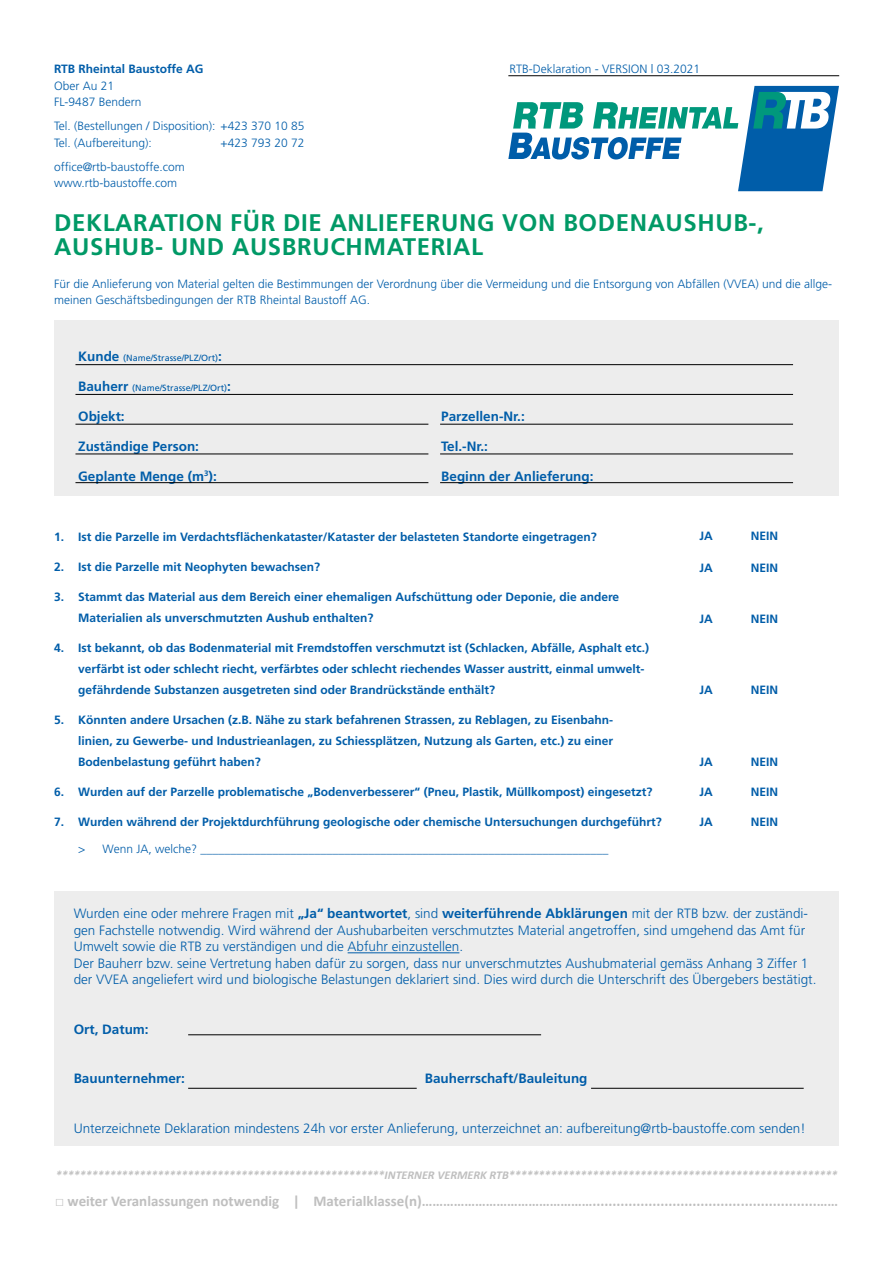
<style>
.page{position:relative;width:893px;height:1263px;background:#fff}
.page>*{position:absolute;margin:0;border:0;box-sizing:border-box;transform-origin:0 0}
.t1{font:700 24px/24px "Frutiger";letter-spacing:.025em;color:#096}
.t2{font:700 15px "Calibri";color:#bfbfbf}
.t3{font:300 13.5px/16.5px "Frutiger";color:#005da9}
.t4{font:700 13.5px "Frutiger";color:#005da9}
.t5{font:700 12px/21px "Frutiger";color:#005da9}
.t6{font:300 12px/16.5px "Frutiger";color:#005da9}
.t7{font:italic 700 12px "Calibri";color:#bfbfbf}
.t8{font:9px "Frutiger";color:#005da9}
.s1{font-weight:700;font-size:13.5px}
.s2{font-weight:700}
</style>
<div class="page">
<div style="left:54px;top:320px;width:785px;height:175px;background:#ededed"></div>
<svg style="left:508px;top:86px;width:331px;height:105px"></svg>
<div style="left:54px;top:891px;width:785px;height:255px;background:#ededed"></div>
<hr style="left:348px;top:952px;width:111px;height:1px;background:#005da9">
<hr style="left:75px;top:364px;width:718px;height:1px;background:#000">
<hr style="left:75px;top:394px;width:718px;height:1px;background:#000">
<hr style="left:75px;top:424px;width:353px;height:1px;background:#000">
<hr style="left:75px;top:454px;width:353px;height:1px;background:#000">
<hr style="left:440px;top:424px;width:353px;height:1px;background:#000">
<hr style="left:440px;top:454px;width:353px;height:1px;background:#000">
<hr style="left:188px;top:1034px;width:353px;height:1px;background:#000">
<hr style="left:188px;top:1088px;width:229px;height:1px;background:#000">
<hr style="left:591px;top:1088px;width:213px;height:1px;background:#000">
<hr style="left:75px;top:482px;width:353px;height:1px;background:#000">
<hr style="left:440px;top:482px;width:353px;height:1px;background:#000">
<hr style="left:508px;top:75px;width:331px;height:1px;background:#000">
<p class="t5" style="left:54px;top:58px;width:151px">RTB Rheintal Baustoffe AG</p>
<p class="t6" style="left:54px;top:77px;width:89px">Ober Au 21<br>FL-9487 Bendern</p>
<p class="t6" style="left:54px;top:118px;width:252px">Tel. (Bestellungen / Disposition): +423 370 10 85<br>Tel. (Aufbereitung):</p>
<p class="t6" style="left:220px;top:134px;width:85px">+423 793 20 72</p>
<p class="t6" style="left:509px;top:61px;width:192px">RTB-Deklaration - VERSION | 03.2021</p>
<p class="t6" style="left:54px;top:158px;width:132px">office@rtb-baustoffe.com www.rtb-baustoffe.com</p>
<h1 class="t1" style="left:54px;top:210px;width:711px">DEKLARATION FÜR DIE ANLIEFERUNG VON BODENAUSHUB-,<br>AUSHUB- UND AUSBRUCHMATERIAL</h1>
<p class="t6" style="left:54px;top:275px;width:779px">Für die Anlieferung von Material gelten die Bestimmungen der Verordnung über die Vermeidung und die Entsorgung von Abfällen (VVEA) und die allge&shy;meinen Geschäftsbedingungen der RTB Rheintal Baustoff AG.</p>
<p class="t8" style="left:78px;top:352px;width:145px"><span class="s1">Kunde</span> (Name/Strasse/PLZ/Ort)<span class="s1">:</span></p>
<p class="t8" style="left:78px;top:382px;width:154px"><span class="s1">Bauherr</span> (Name/Strasse/PLZ/Ort)<span class="s1">:</span></p>
<p class="t4" style="left:78px;top:408px;width:48px">Objekt:</p>
<p class="t4" style="left:441px;top:408px;width:85px">Parzellen-Nr.:</p>
<p class="t4" style="left:78px;top:438px;width:122px">Zuständige Person:</p>
<p class="t4" style="left:441px;top:438px;width:48px">Tel.-Nr.:</p>
<p class="t4" style="left:78px;top:468px;width:140px">Geplante Menge (m<sup>3</sup>):</p>
<p class="t4" style="left:441px;top:468px;width:154px">Beginn der Anlieferung:</p>
<p class="t5" style="left:54px;top:526px;width:544px">1. Ist die Parzelle im Verdachtsflächenkataster/Kataster der belasteten Standorte eingetragen?</p>
<p class="t5" style="left:54px;top:556px;width:268px">2. Ist die Parzelle mit Neophyten bewachsen?</p>
<p class="t5" style="left:78px;top:586px;width:543px;text-indent:-24px">3. Stammt das Material aus dem Bereich einer ehemaligen Aufschüttung oder Deponie, die andere<br>Materialien als unverschmutzten Aushub enthalten?</p>
<p class="t5" style="left:78px;top:637px;width:573px;text-indent:-24px">4. Ist bekannt, ob das Bodenmaterial mit Fremdstoffen verschmutzt ist (Schlacken, Abfälle, Asphalt etc.) verfärbt ist oder schlecht riecht, verfärbtes oder schlecht riechendes Wasser austritt, einmal umwelt&shy;gefährdende Substanzen ausgetreten sind oder Brandrückstände enthält?</p>
<p class="t5" style="left:78px;top:709px;width:537px;text-align:justify;text-indent:-24px">5. Könnten andere Ursachen (z.B. Nähe zu stark befahrenen Strassen, zu Reblagen, zu Eisenbahn&shy;linien, zu Gewerbe- und Industrieanlagen, zu Schiessplätzen, Nutzung als Garten, etc.) zu einer Bodenbelastung geführt haben?</p>
<p class="t5" style="left:54px;top:781px;width:600px">6. Wurden auf der Parzelle problematische „Bodenverbesserer“ (Pneu, Plastik, Müllkompost) eingesetzt?</p>
<p class="t5" style="left:54px;top:811px;width:609px">7. Wurden während der Projektdurchführung geologische oder chemische Untersuchungen durchgeführt?</p>
<p class="t6" style="left:78px;top:840px;width:532px">&gt; Wenn JA, welche? ____________________________________________________________________</p>
<p class="t5" style="left:699px;top:525px;width:15px">JA</p>
<p class="t5" style="left:751px;top:525px;width:29px">NEIN</p>
<p class="t5" style="left:699px;top:557px;width:15px">JA</p>
<p class="t5" style="left:751px;top:557px;width:29px">NEIN</p>
<p class="t5" style="left:699px;top:608px;width:15px">JA</p>
<p class="t5" style="left:751px;top:608px;width:29px">NEIN</p>
<p class="t5" style="left:699px;top:679px;width:15px">JA</p>
<p class="t5" style="left:751px;top:679px;width:29px">NEIN</p>
<p class="t5" style="left:699px;top:751px;width:15px">JA</p>
<p class="t5" style="left:751px;top:751px;width:29px">NEIN</p>
<p class="t5" style="left:699px;top:781px;width:15px">JA</p>
<p class="t5" style="left:751px;top:781px;width:29px">NEIN</p>
<p class="t5" style="left:699px;top:811px;width:15px">JA</p>
<p class="t5" style="left:751px;top:811px;width:29px">NEIN</p>
<p class="t3" style="left:74px;top:905px;width:744px">Wurden eine oder mehrere Fragen mit <span class="s2">„Ja“ beantwortet</span>, sind <span class="s2">weiterführende Abklärungen</span> mit der RTB bzw. der zuständi&shy;gen Fachstelle notwendig. Wird während der Aushubarbeiten verschmutztes Material angetroffen, sind umgehend das Amt für Umwelt sowie die RTB zu verständigen und die Abfuhr einzustellen.<br>Der Bauherr bzw. seine Vertretung haben dafür zu sorgen, dass nur unverschmutztes Aushubmaterial gemäss Anhang 3 Ziffer 1 der VVEA angeliefert wird und biologische Belastungen deklariert sind. Dies wird durch die Unterschrift des Übergebers bestätigt.</p>
<p class="t4" style="left:74px;top:1021px;width:77px">Ort, Datum:</p>
<p class="t4" style="left:74px;top:1071px;width:113px">Bauunternehmer:</p>
<p class="t4" style="left:425px;top:1071px;width:164px">Bauherrschaft/Bauleitung</p>
<p class="t3" style="left:74px;top:1120px;width:733px">Unterzeichnete Deklaration mindestens 24h vor erster Anlieferung, unterzeichnet an: aufbereitung@rtb-baustoffe.com senden!</p>
<p class="t7" style="left:56px;top:1167px;width:783px">*******************************************************INTERNER VERMERK RTB*******************************************************</p>
<p class="t2" style="left:55px;top:1191px;width:784px">□ weiter Veranlassungen notwendig | Materialklasse(n)…………………………………………........................................................……</p>
</div>
